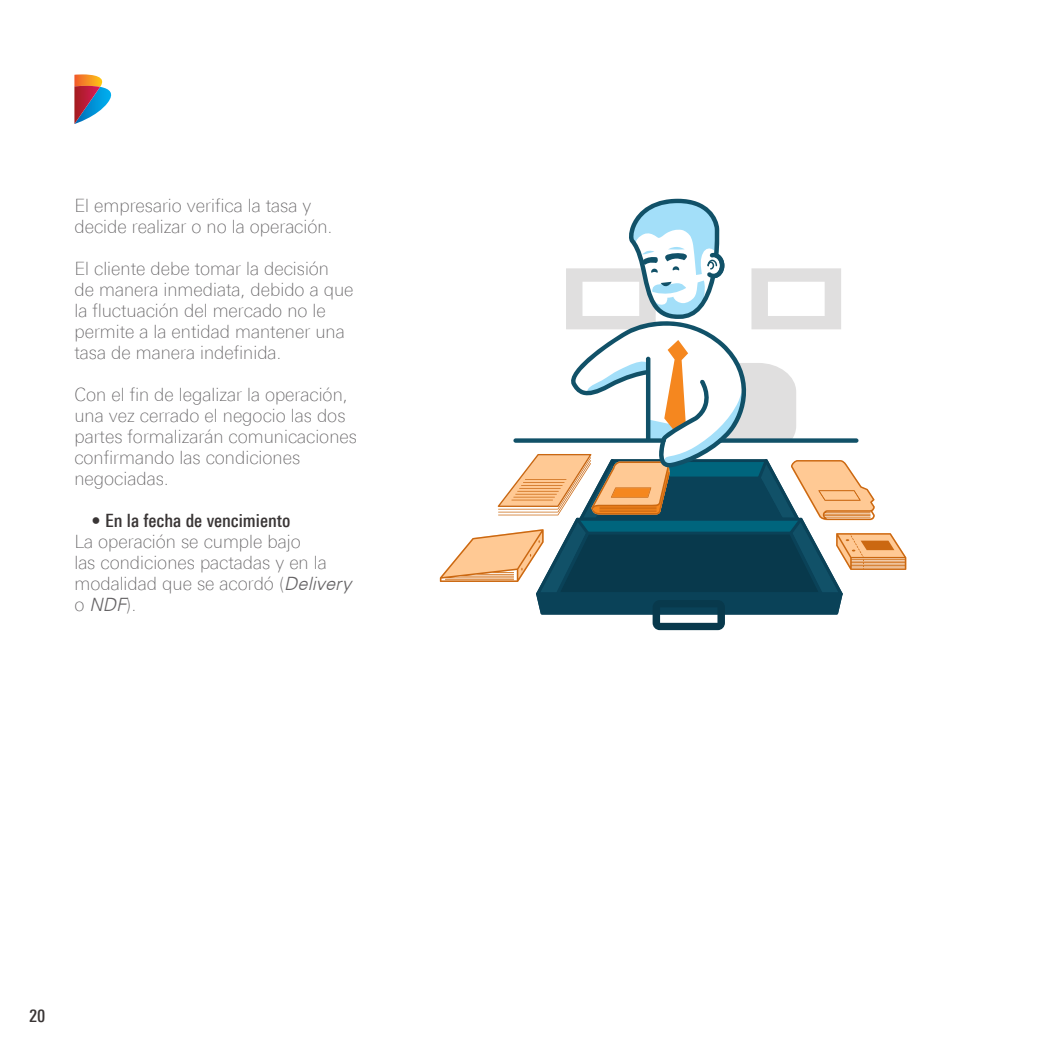
<style>
.page{position:relative;width:1042px;height:1042px;background:#fff}
.page>*{position:absolute;margin:0;border:0;box-sizing:border-box;transform-origin:0 0}
.t1{font:100 18.38px/21px "LT Univers Basic";color:#656365}
.t2{font:500 condensed 18.38px "LT Univers";color:#393535}
.t3{font:500 condensed 17.5px "LT Univers";color:#393535}
.s1{font-family:"Univers CE";font-weight:300;font-style:italic}
</style>
<div class="page">
<svg style="left:440px;top:199px;width:466px;height:431px"></svg>
<svg style="left:74px;top:74px;width:38px;height:50px"></svg>
<p class="t1" style="left:74px;top:195px;width:260px">El empresario verifica la tasa y decide realizar o no la operación.</p>
<p class="t1" style="left:74px;top:258px;width:281px">El cliente debe tomar la decisión<br>de manera inmediata, debido a que la fluctuación del mercado no le permite a la entidad mantener una tasa de manera indefinida.</p>
<p class="t1" style="left:74px;top:384px;width:284px">Con el fin de legalizar la operación, una vez cerrado el negocio las dos partes formalizarán comunicaciones confirmando las condiciones negociadas.</p>
<p class="t2" style="left:92px;top:510px;width:200px">• En la fecha de vencimiento</p>
<p class="t1" style="left:74px;top:531px;width:278px">La operación se cumple bajo<br>las condiciones pactadas y en la modalidad que se acordó (<span class="s1">Delivery </span>o <span class="s1">NDF</span>).</p>
<p class="t3" style="left:29px;top:1005px;width:18px">20</p>
</div>
